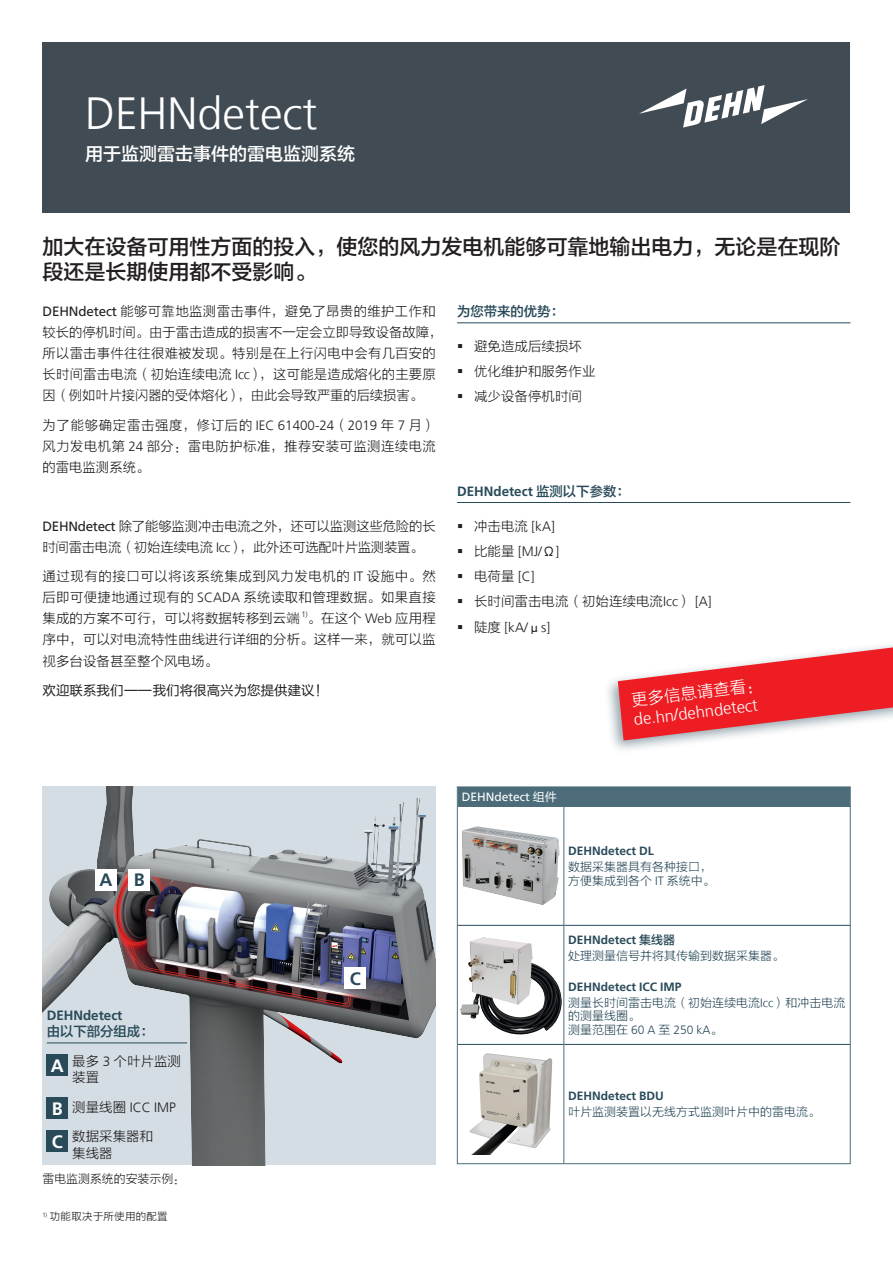
<style>
.page{position:relative;width:893px;height:1263px;background:#fff}
.page>*{position:absolute;margin:0;border:0;box-sizing:border-box;transform-origin:0 0}
.Headline_45_30pt_wei{font:300 45px "Frutiger LT Com";color:#fff}
.Headline_14pt{font:21px/25.2px "FZLTZHK GBK1 0";color:#231f20}
.Subhead_12pt_bold_we{font:18px "FZLTZHK GBK1 0";color:#fff}
.t1{font:700 18px "Frutiger LT Com";color:#fff}
.t2{font:700 18px "Frutiger LT Com";color:#294a59}
.t3{font:300 16.5px/19.8px "Frutiger LT Com";color:#fff}
.Fließtext_9_12pt{font:13.5px/21px "FZLTXHK";color:#231f20}
.Copy_45_9_12pt_black{font:13.5px/21px "FZLTXHK";letter-spacing:.005em;color:#231f20;text-align:justify}
.Headline_Linie_unten{font:700 13.5px/16.2px "Frutiger LT Com";color:#294a59}
.t4{font:300 13.5px "Frutiger LT Com";color:#231f20}
.Copy_45_9_12pt_black-2{font:13.5px "FZLTHK GBK1 0";color:#231f20}
.Headline_Linie_unten-2{font:13.5px "FZLTZHK GBK1 0";color:#294a59}
.DS_Tab_Körper{font:12px/13.5px "FZLTXHK";color:#294a59}
.DS_Tab_Körper-2{font:700 12px "Frutiger LT Com";color:#294a59}
.DS_Tab_Kopf{font:12px "Frutiger LT Com";color:#fff}
.Fließtext_9_12pt-2{font:12px "FZLTXHK";color:#231f20}
.Note_7_9pt{font:10.5px "FZLTXHK";letter-spacing:.025em;color:#231f20}
.Copy_45_9_12pt_black-3{font:300 7.8px "Frutiger LT Com";color:#231f20}
.s1{font-family:"Frutiger LT Com"}
.s2{font-family:"Frutiger LT Com";font-weight:300}
.s3{font-family:"FZLTZHK GBK1 0";font-weight:400}
.s4{font-family:"FZLTXHK";font-weight:400}
.s5{font-family:"FZLTHK GBK1 0"}
</style>
<div class="page">
<div style="left:43px;top:43px;width:807px;height:170px;background:#414b53"></div>
<hr style="left:457px;top:322px;width:393px;height:1px;background:#294a59">
<hr style="left:457px;top:502px;width:393px;height:1px;background:#294a59">
<img style="left:43px;top:787px;width:393px;height:378px">
<hr style="left:47px;top:1042px;width:140px;height:1px;background:#294a59">
<div style="left:47px;top:1055px;width:21px;height:21px;background:#294a59"></div>
<div style="left:47px;top:1097px;width:21px;height:21px;background:#294a59"></div>
<div style="left:47px;top:1130px;width:21px;height:22px;background:#294a59"></div>
<div style="left:95px;top:869px;width:22px;height:21px;background:#fff"></div>
<div style="left:129px;top:869px;width:21px;height:21px;background:#fff"></div>
<div style="left:345px;top:968px;width:21px;height:21px;background:#fff"></div>
<div style="left:458px;top:787px;width:392px;height:19px;background:#4c6c7a"></div>
<svg style="left:850px;top:787px;width:1px;height:19px"></svg>
<hr style="left:458px;top:925px;width:106px;height:1px;background:#294a59">
<hr style="left:564px;top:925px;width:286px;height:1px;background:#294a59">
<hr style="left:458px;top:1044px;width:106px;height:1px;background:#294a59">
<hr style="left:564px;top:1044px;width:286px;height:1px;background:#294a59">
<hr style="left:564px;top:806px;width:1px;height:119px;background:#4c6c7a">
<hr style="left:564px;top:925px;width:1px;height:119px;background:#4c6c7a">
<hr style="left:564px;top:1044px;width:1px;height:119px;background:#4c6c7a">
<img style="left:462px;top:826px;width:98px;height:79px">
<img style="left:460px;top:964px;width:102px;height:71px">
<img style="left:466px;top:937px;width:68px;height:69px">
<img style="left:469px;top:1053px;width:83px;height:102px">
<div style="left:457px;top:787px;width:393px;height:377px;border:1px solid #4c6c7a"></div>
<div style="left:603px;top:638px;width:290px;height:117px;background:#294a59;opacity:.5"></div>
<svg style="left:618px;top:647px;width:275px;height:93px"></svg>
<svg style="left:639px;top:85px;width:169px;height:43px"></svg>
<p class="Headline_45_30pt_wei" style="left:85px;top:88px;width:234px">DEHNdetect</p>
<p class="Subhead_12pt_bold_we" style="left:85px;top:143px;width:271px">用于监测雷击事件的雷电监测系统</p>
<p class="Headline_14pt" style="left:43px;top:235px;width:799px">加大在设备可用性方面的投入，使您的风力发电机能够可靠地输出电力，无论是在现阶段还是长期使用都不受影响。</p>
<p class="Fließtext_9_12pt" style="left:43px;top:301px;width:401px"><span class="s1">DEHNdetect</span> 能够可靠地监测雷击事件，避免了昂贵的维护工作和较长的停机时间。由于雷击造成的损害不一定会立即导致设备故障，所以雷击事件往往很难被发现。特别是在上行闪电中会有几百安的长时间雷击电流（初始连续电流 <span class="s2">Icc</span>），这可能是造成熔化的主要原因（例如叶片接闪器的受体熔化），由此会导致严重的后续损害。</p>
<p class="Fließtext_9_12pt" style="left:43px;top:415px;width:395px;text-align:justify">为了能够确定雷击强度，修订后的 <span class="s2">IEC 61400-24</span>（<span class="s2">2019</span> 年 <span class="s2">7</span> 月）风力发电机第 <span class="s2">24</span> 部分：雷电防护标准，推荐安装可监测连续电流的雷电监测系统。</p>
<p class="Headline_Linie_unten-2" style="left:457px;top:304px;width:108px">为您带来的优势：</p>
<p class="Fließtext_9_12pt" style="left:474px;top:336px;width:109px">避免造成后续损坏</p>
<p class="Fließtext_9_12pt" style="left:474px;top:361px;width:123px">优化维护和服务作业</p>
<p class="Fließtext_9_12pt" style="left:474px;top:386px;width:109px">减少设备停机时间</p>
<p class="Fließtext_9_12pt" style="left:43px;top:516px;width:395px"><span class="s1">DEHNdetect</span> 除了能够监测冲击电流之外，还可以监测这些危险的长时间雷击电流（初始连续电流 <span class="s2">Icc</span>），此外还可选配叶片监测装置。</p>
<p class="Copy_45_9_12pt_black" style="left:43px;top:566px;width:395px">通过现有的接口可以将该系统集成到风力发电机的 <span class="s2">IT</span> 设施中。然后即可便捷地通过现有的 <span class="s2">SCADA</span> 系统读取和管理数据。如果直接集成的方案不可行，可以将数据转移到云端</p>
<p class="Copy_45_9_12pt_black-3" style="left:302px;top:610px;width:8px">1)</p>
<p class="Copy_45_9_12pt_black" style="left:43px;top:608px;width:395px;text-indent:265px">。在这个 <span class="s2">Web</span> 应用程序中，可以对电流特性曲线进行详细的分析。这样一来，就可以监视多台设备甚至整个风电场。</p>
<p class="Copy_45_9_12pt_black-2" style="left:43px;top:683px;width:287px">欢迎联系我们——我们将很高兴为您提供建议！</p>
<p class="Headline_Linie_unten" style="left:457px;top:483px;width:174px">DEHNdetect <span class="s3">监测以下参数：</span></p>
<p class="Fließtext_9_12pt" style="left:474px;top:516px;width:82px">冲击电流 <span class="s2">[kA]</span></p>
<p class="t4" style="left:474px;top:543px;width:87px"><span class="s4">比能量</span> [MJ/<span class="s4">Ω</span>]</p>
<p class="Fließtext_9_12pt" style="left:474px;top:566px;width:62px">电荷量 <span class="s2">[C]</span></p>
<p class="Fließtext_9_12pt" style="left:474px;top:591px;width:239px">长时间雷击电流（初始连续电流<span class="s2">Icc</span>） <span class="s2">[A]</span></p>
<p class="t4" style="left:474px;top:619px;width:78px"><span class="s4">陡度</span> [kA/<span class="s4">μ</span>s]</p>
<p class="t3" style="left:630px;top:690px;width:134px;rotate:-7deg"><span class="s4">更多信息请查看：</span>de.hn/dehndetect</p>
<p class="t2" style="left:99px;top:870px;width:14px">A</p>
<p class="t2" style="left:134px;top:870px;width:12px">B</p>
<p class="Headline_Linie_unten" style="left:47px;top:1007px;width:108px">DEHNdetect<br><span class="s3">由以下部分组成：</span></p>
<p class="t1" style="left:51px;top:1055px;width:14px">A</p>
<p class="Fließtext_9_12pt" style="left:72px;top:1053px;width:110px;line-height:16.2px">最多 <span class="s2">3</span> 个叶片监测装置</p>
<p class="t1" style="left:52px;top:1098px;width:12px">B</p>
<p class="t4" style="left:72px;top:1100px;width:105px"><span class="s4">测量线圈</span> ICC IMP</p>
<p class="t1" style="left:52px;top:1131px;width:12px">C</p>
<p class="Fließtext_9_12pt" style="left:72px;top:1129px;width:83px;line-height:16.2px">数据采集器和集线器</p>
<p class="Fließtext_9_12pt-2" style="left:43px;top:1172px;width:144px">雷电监测系统的安装示例：</p>
<p class="Note_7_9pt" style="left:43px;top:1211px;width:127px"><sup>1)</sup> 功能取决于所使用的配置</p>
<p class="t2" style="left:350px;top:968px;width:12px">C</p>
<p class="DS_Tab_Kopf" style="left:462px;top:790px;width:97px">DEHNdetect <span class="s5">组件</span></p>
<p class="DS_Tab_Körper-2" style="left:568px;top:844px;width:87px">DEHNdetect DL</p>
<p class="DS_Tab_Körper" style="left:568px;top:860px;width:148px">数据采集器具有各种接口，方便集成到各个 <span class="s2">IT</span> 系统中。</p>
<p class="DS_Tab_Körper-2" style="left:568px;top:933px;width:109px">DEHNdetect <span class="s3">集线器</span></p>
<p class="DS_Tab_Körper" style="left:568px;top:949px;width:218px">处理测量信号并将其传输到数据采集器。</p>
<p class="DS_Tab_Körper-2" style="left:568px;top:980px;width:115px">DEHNdetect ICC IMP</p>
<p class="DS_Tab_Körper" style="left:568px;top:996px;width:279px">测量长时间雷击电流（初始连续电流<span class="s2">Icc</span>）和冲击电流的测量线圈。<br>测量范围在 <span class="s2">60 A</span> 至 <span class="s2">250 kA</span>。</p>
<p class="DS_Tab_Körper-2" style="left:568px;top:1089px;width:97px">DEHNdetect BDU</p>
<p class="DS_Tab_Körper" style="left:568px;top:1105px;width:254px">叶片监测装置以无线方式监测叶片中的雷电流。</p>
</div>
